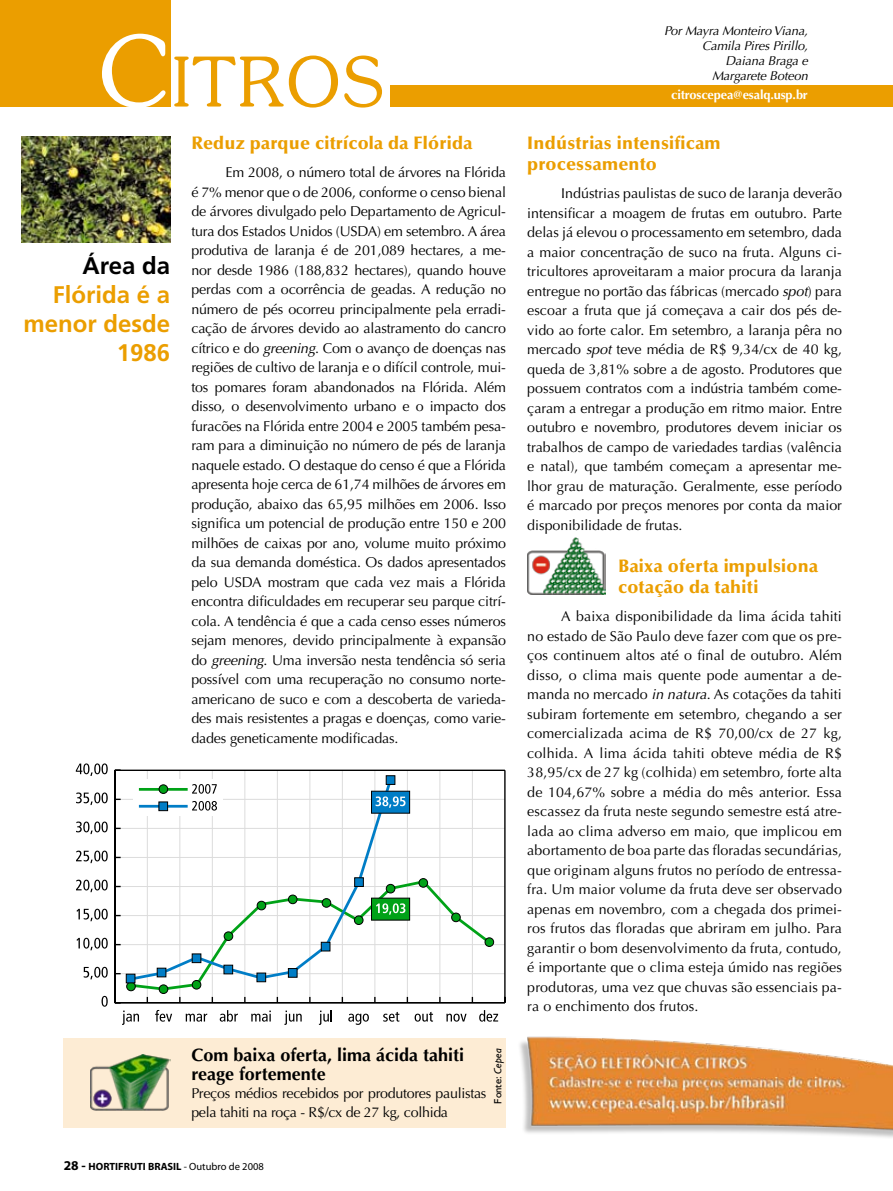
<style>
.page{position:relative;width:893px;height:1191px;background:#fff}
.page>*{position:absolute;margin:0;border:0;box-sizing:border-box;transform-origin:0 0}
.t1{font:300 68.25px "Souvenir";letter-spacing:.03em;color:#eb9e00}
.t2{font:700 24px/28.8px "Frutiger";color:#eb9e00;text-align:right}
.t3{font:700 24px "Frutiger";color:#000}
.t4{font:900 18px/21px "Optima";letter-spacing:.015em;color:#eb9e00}
.t5{font:700 18px/18.8px "Optima";color:#000}
.t6{font:14.25px/19.5px "Optima";letter-spacing:-.01em;color:#000;text-align:justify}
.t7{font:italic 12.75px/15px "Optima";letter-spacing:-.01em;color:#000;text-align:right}
.t8{font:700 12.75px "Optima";letter-spacing:-.01em;color:#fff}
.t9{font:700 10.5px "Myriad Pro";color:#000}
.t10{font:10.5px "Humanist 521 BT";color:#000}
.s1{font-size:97.5px;color:#fff}
.s2{font-style:italic}
.s3{font-size:13.5px}
.s4{font-weight:400}
</style>
<div class="page">
<div style="left:63px;top:1037px;width:443px;height:90px;background:#fdecd4"></div>
<hr style="left:147px;top:770px;width:1px;height:232px;background:#dcdcdc">
<hr style="left:180px;top:770px;width:1px;height:232px;background:#dcdcdc">
<hr style="left:212px;top:770px;width:1px;height:232px;background:#dcdcdc">
<hr style="left:245px;top:770px;width:1px;height:232px;background:#dcdcdc">
<hr style="left:277px;top:770px;width:1px;height:232px;background:#dcdcdc">
<hr style="left:310px;top:770px;width:1px;height:232px;background:#dcdcdc">
<hr style="left:342px;top:770px;width:1px;height:232px;background:#dcdcdc">
<hr style="left:375px;top:770px;width:1px;height:232px;background:#dcdcdc">
<hr style="left:407px;top:770px;width:1px;height:232px;background:#dcdcdc">
<hr style="left:440px;top:770px;width:1px;height:232px;background:#dcdcdc">
<hr style="left:472px;top:770px;width:1px;height:232px;background:#dcdcdc">
<hr style="left:115px;top:973px;width:390px;height:1px;background:#dcdcdc">
<hr style="left:115px;top:944px;width:390px;height:1px;background:#dcdcdc">
<hr style="left:115px;top:915px;width:390px;height:1px;background:#dcdcdc">
<hr style="left:115px;top:886px;width:390px;height:1px;background:#dcdcdc">
<hr style="left:115px;top:857px;width:390px;height:1px;background:#dcdcdc">
<hr style="left:115px;top:828px;width:390px;height:1px;background:#dcdcdc">
<hr style="left:115px;top:799px;width:390px;height:1px;background:#dcdcdc">
<hr style="left:115px;top:769px;width:390px;height:2px;background:#000">
<hr style="left:504px;top:770px;width:2px;height:232px;background:#000">
<hr style="left:115px;top:1002px;width:390px;height:1px;background:#000">
<hr style="left:114px;top:770px;width:2px;height:232px;background:#000">
<svg style="left:122px;top:1010px;width:17px;height:15px"></svg>
<svg style="left:155px;top:1010px;width:17px;height:11px"></svg>
<svg style="left:186px;top:1013px;width:21px;height:8px"></svg>
<svg style="left:220px;top:1010px;width:18px;height:11px"></svg>
<svg style="left:251px;top:1010px;width:20px;height:11px"></svg>
<svg style="left:284px;top:1010px;width:18px;height:15px"></svg>
<svg style="left:319px;top:1010px;width:13px;height:15px"></svg>
<svg style="left:348px;top:1013px;width:21px;height:12px"></svg>
<svg style="left:383px;top:1011px;width:16px;height:10px"></svg>
<svg style="left:415px;top:1011px;width:18px;height:10px"></svg>
<svg style="left:446px;top:1013px;width:21px;height:8px"></svg>
<svg style="left:479px;top:1010px;width:19px;height:11px"></svg>
<svg style="left:102px;top:996px;width:6px;height:10px"></svg>
<svg style="left:84px;top:966px;width:24px;height:13px"></svg>
<svg style="left:76px;top:937px;width:32px;height:13px"></svg>
<svg style="left:76px;top:908px;width:32px;height:13px"></svg>
<svg style="left:76px;top:879px;width:32px;height:13px"></svg>
<svg style="left:76px;top:850px;width:32px;height:13px"></svg>
<svg style="left:76px;top:821px;width:32px;height:13px"></svg>
<svg style="left:76px;top:792px;width:32px;height:13px"></svg>
<svg style="left:76px;top:763px;width:32px;height:13px"></svg>
<div style="left:126px;top:981px;width:10px;height:10px;border:1px solid #000;border-radius:50%"></div>
<div style="left:159px;top:985px;width:9px;height:8px;background:#00a217;border-radius:50%"></div>
<div style="left:159px;top:984px;width:9px;height:10px;border:1px solid #000;border-radius:50%"></div>
<div style="left:485px;top:937px;width:9px;height:9px;border:1px solid #000;border-radius:50%"></div>
<svg style="left:133px;top:776px;width:261px;height:102px"></svg>
<div style="left:371px;top:791px;width:39px;height:22px;background:#007dc6;border:1px solid #000"></div>
<svg style="left:376px;top:796px;width:29px;height:11px"></svg>
<svg style="left:126px;top:973px;width:2px;height:10px"></svg>
<svg style="left:128px;top:878px;width:365px;height:113px"></svg>
<div style="left:354px;top:877px;width:10px;height:9px;background:#007dc6;border:1px solid #000"></div>
<div style="left:386px;top:775px;width:9px;height:9px;background:#007dc6;border:1px solid #000"></div>
<img style="left:91px;top:1054px;width:79px;height:56px">
<img style="left:21px;top:136px;width:149px;height:107px">
<div style="left:0;top:0;width:170px;height:106px;background:#eb9e00"></div>
<div style="left:390px;top:85px;width:503px;height:21px;background:#eb9e00"></div>
<img style="left:520px;top:1036px;width:372px;height:102px">
<img style="left:527px;top:537px;width:78px;height:57px">
<h1 class="t1" style="left:98px;top:40px;width:287px"><span class="s1">C</span>ITROS</h1>
<p class="t7" style="left:664px;top:24px;width:145px">Por Mayra Monteiro Viana,<br>Camila Pires Pirillo,<br>Daiana Braga e<br>Margarete Boteon</p>
<p class="t8" style="left:671px;top:88px;width:138px">citroscepea@esalq.usp.br</p>
<h2 class="t3" style="left:82px;top:252px;width:89px">Área da</h2>
<h2 class="t2" style="left:23px;top:280px;width:148px">Flórida é a menor desde<br>1986</h2>
<p class="t4" style="left:191px;top:133px;width:283px">Reduz parque citrícola da Flórida</p>
<p class="t6" style="left:191px;top:163px;width:316px;text-indent:34px">Em 2008, o número total de árvores na Flórida é 7% menor que o de 2006, conforme o censo bienal de árvores divulgado pelo Departamento de Agricul&shy;tura dos Estados Unidos (USDA) em setembro. A área produtiva de laranja é de 201,089 hectares, a me&shy;nor desde 1986 (188,832 hectares), quando houve perdas com a ocorrência de geadas. A redução no número de pés ocorreu principalmente pela erradi&shy;cação de árvores devido ao alastramento do cancro cítrico e do <span class="s2">greening</span>. Com o avanço de doenças nas regiões de cultivo de laranja e o difícil controle, mui&shy;tos pomares foram abandonados na Flórida. Além disso, o desenvolvimento urbano e o impacto dos furacões na Flórida entre 2004 e 2005 também pesa&shy;ram para a diminuição no número de pés de laranja naquele estado. O destaque do censo é que a Flórida apresenta hoje cerca de 61,74 milhões de árvores em produção, abaixo das 65,95 milhões em 2006. Isso significa um potencial de produção entre 150 e 200 milhões de caixas por ano, volume muito próximo da sua demanda doméstica. Os dados apresentados pelo USDA mostram que cada vez mais a Flórida encontra dificuldades em recuperar seu parque citrí&shy;cola. A tendência é que a cada censo esses números sejam menores, devido principalmente à expansão do <span class="s2">greening</span>. Uma inversão nesta tendência só seria possível com uma recuperação no consumo norte&shy;americano de suco e com a descoberta de varieda&shy;des mais resistentes a pragas e doenças, como varie&shy;dades geneticamente modificadas.</p>
<p class="t5" style="left:191px;top:1045px;width:274px">Com baixa oferta, lima ácida tahiti reage fortemente</p>
<p class="t6" style="left:191px;top:1084px;width:297px;line-height:18.8px">Preços médios recebidos por produtores paulistas pela tahiti na roça - R$/cx de 27 kg, colhida</p>
<p class="t10" style="left:492px;top:1103px;width:57px;rotate:-90deg">Fonte: <span class="s2">Cepea</span></p>
<p class="t9" style="left:64px;top:1159px;width:202px"><span class="s3">28 -</span> HORTIFRUTI BRASIL <span class="s4">- Outubro de 2008</span></p>
<p class="t4" style="left:527px;top:133px;width:195px">Indústrias intensificam processamento</p>
<p class="t6" style="left:527px;top:184px;width:316px;text-indent:34px">Indústrias paulistas de suco de laranja deverão intensificar a moagem de frutas em outubro. Parte delas já elevou o processamento em setembro, dada a maior concentração de suco na fruta. Alguns ci&shy;tricultores aproveitaram a maior procura da laranja entregue no portão das fábricas (mercado <span class="s2">spot</span>) para escoar a fruta que já começava a cair dos pés de&shy;vido ao forte calor. Em setembro, a laranja pêra no mercado <span class="s2">spot</span> teve média de R$ 9,34/cx de 40 kg, queda de 3,81% sobre a de agosto. Produtores que possuem contratos com a indústria também come&shy;çaram a entregar a produção em ritmo maior. Entre outubro e novembro, produtores devem iniciar os trabalhos de campo de variedades tardias (valência e natal), que também começam a apresentar me&shy;lhor grau de maturação. Geralmente, esse período é marcado por preços menores por conta da maior disponibilidade de frutas.</p>
<p class="t4" style="left:618px;top:556px;width:201px">Baixa oferta impulsiona cotação da tahiti</p>
<p class="t6" style="left:527px;top:607px;width:316px;text-indent:34px">A baixa disponibilidade da lima ácida tahiti no estado de São Paulo deve fazer com que os pre&shy;ços continuem altos até o final de outubro. Além disso, o clima mais quente pode aumentar a de&shy;manda no mercado <span class="s2">in natura</span>. As cotações da tahiti subiram fortemente em setembro, chegando a ser comercializada acima de R$ 70,00/cx de 27 kg, colhida. A lima ácida tahiti obteve média de R$ 38,95/cx de 27 kg (colhida) em setembro, forte alta de 104,67% sobre a média do mês anterior. Essa escassez da fruta neste segundo semestre está atre&shy;lada ao clima adverso em maio, que implicou em abortamento de boa parte das floradas secundárias, que originam alguns frutos no período de entressa&shy;fra. Um maior volume da fruta deve ser observado apenas em novembro, com a chegada dos primei&shy;ros frutos das floradas que abriram em julho. Para garantir o bom desenvolvimento da fruta, contudo, é importante que o clima esteja úmido nas regiões produtoras, uma vez que chuvas são essenciais pa&shy;ra o enchimento dos frutos.</p>
</div>
